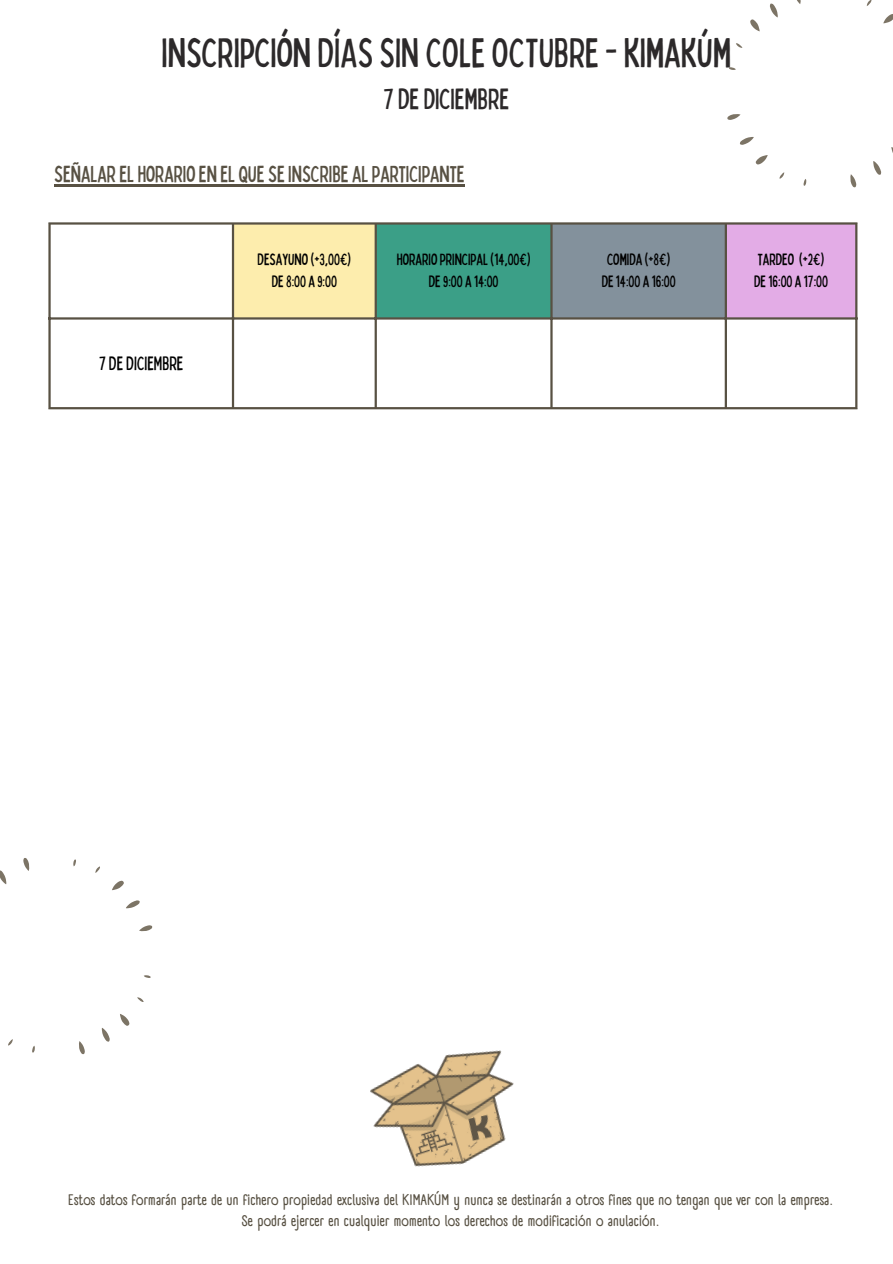
<style>
.page{position:relative;width:893px;height:1264px;background:#fff}
.page>*{position:absolute;margin:0;border:0;box-sizing:border-box;transform-origin:0 0}
.t1{font:condensed 41.1px "Bobby Jones";color:#2c292a}
.t2{font:condensed 29.1px "Bobby Jones";color:#2c292a}
.t3{font:condensed 23.1px "Bobby Jones";color:#585143}
.t4{font:condensed 19.35px "Bobby Jones";color:#000}
.t5{font:condensed 16.35px "Bobby Jones";color:#000}
.t6{font:700 15px "A Day Without Sun Text";color:#585143}
</style>
<div class="page">
<svg style="left:727px;top:0;width:165px;height:187px"></svg>
<svg style="left:0;top:858px;width:152px;height:196px"></svg>
<img style="left:370px;top:1050px;width:144px;height:117px">
<hr style="left:54px;top:184px;width:410px;height:2px;background:#585143">
<div style="left:233px;top:223px;width:143px;height:96px;background:#fdedad"></div>
<div style="left:375px;top:223px;width:176px;height:96px;background:#3b9f87"></div>
<div style="left:551px;top:223px;width:175px;height:96px;background:#83919c"></div>
<div style="left:725px;top:223px;width:131px;height:96px;background:#e3ace6"></div>
<hr style="left:48px;top:225px;width:3px;height:182px;background:#585143">
<hr style="left:232px;top:225px;width:2px;height:182px;background:#585143">
<hr style="left:374px;top:225px;width:3px;height:182px;background:#585143">
<hr style="left:550px;top:225px;width:2px;height:182px;background:#585143">
<hr style="left:724px;top:225px;width:3px;height:182px;background:#585143">
<hr style="left:855px;top:225px;width:2px;height:182px;background:#585143">
<hr style="left:48px;top:222px;width:809px;height:3px;background:#585143">
<hr style="left:48px;top:317px;width:809px;height:2px;background:#585143">
<hr style="left:48px;top:407px;width:809px;height:2px;background:#585143">
<p class="t1" style="left:161px;top:26px;width:571px">INSCRIPCIÓN DÍASSIN COLE OCTUBRE-KIMAKÚM</p>
<p class="t2" style="left:383px;top:80px;width:127px">7DEDICIEMBRE</p>
<p class="t3" style="left:54px;top:159px;width:412px">SEÑALARELHORARIOEN ELQUESEINSCRIBE ALPARTICIPANTE</p>
<p class="t4" style="left:99px;top:350px;width:86px">7 DE DICIEMBRE</p>
<p class="t5" style="left:257px;top:249px;width:95px">DESAYUNO(+3,00€)</p>
<p class="t5" style="left:272px;top:271px;width:67px">DE8:00 A 9:00</p>
<p class="t5" style="left:396px;top:249px;width:135px">HORARIOPRINCIPAL(14,00€)</p>
<p class="t5" style="left:429px;top:271px;width:71px">DE9:00 A 14:00</p>
<p class="t5" style="left:607px;top:249px;width:65px">COMIDA (+8€)</p>
<p class="t5" style="left:601px;top:271px;width:75px">DE14:00 A 16:00</p>
<p class="t5" style="left:757px;top:249px;width:68px">TARDEO (+2€)</p>
<p class="t5" style="left:754px;top:271px;width:75px">DE16:00 A 17:00</p>
<p class="t6" style="left:68px;top:1190px;width:766px">Estos datos formarán parte de un fichero propiedad exclusiva del KIMAKÚM y nunca se destinarán a otros fines que no tengan que ver con la empresa.</p>
<p class="t6" style="left:242px;top:1211px;width:419px">Se podrá ejercer en cualquier momento los derechos de modificación o anulación.</p>
</div>
